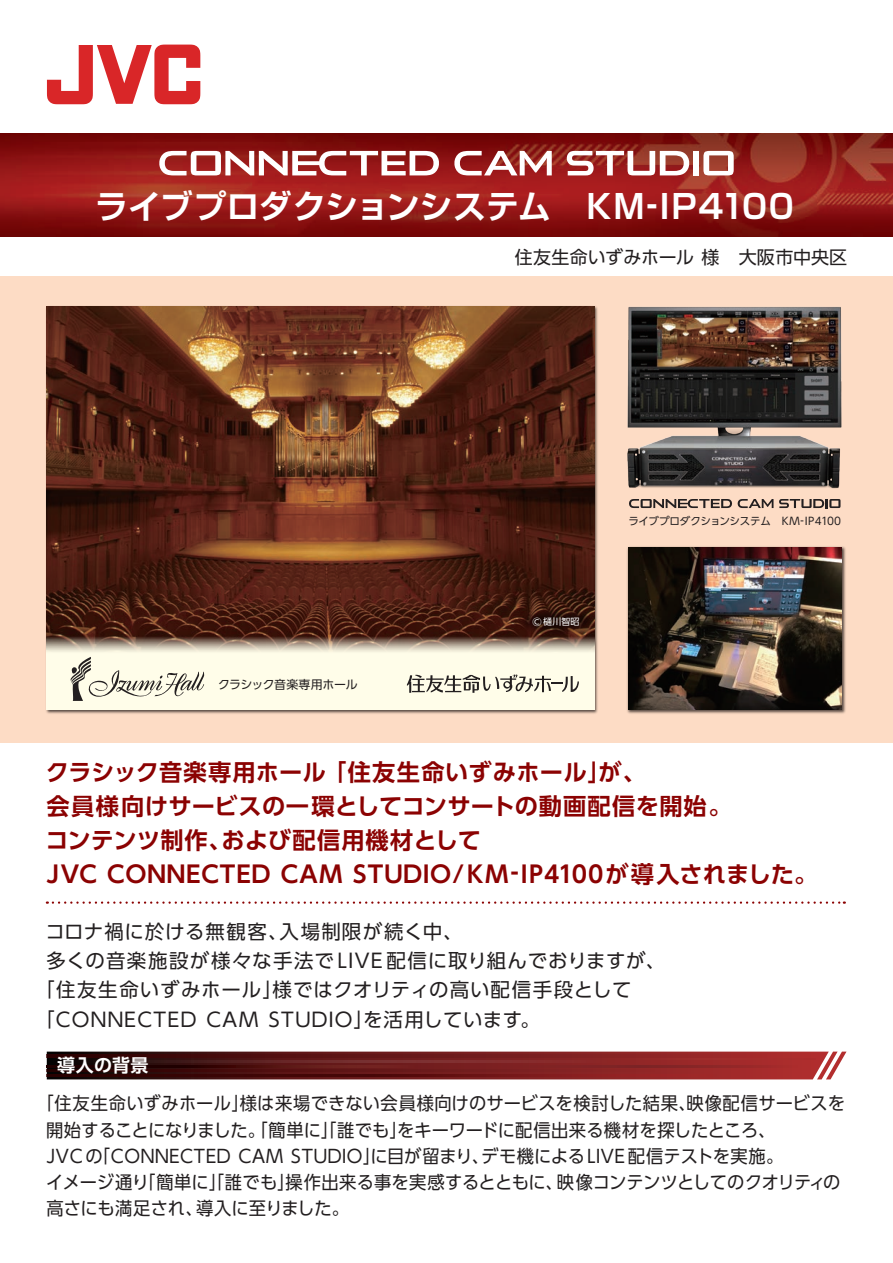
<style>
.page{position:relative;width:893px;height:1263px;background:#fff}
.page>*{position:absolute;margin:0;border:0;box-sizing:border-box;transform-origin:0 0}
.t1{font:700 33px "Shin Go Pr 6 De";color:#fff}
.t2{font:700 23.25px/33.8px "UD Shin Go Pro De";letter-spacing:.02em;color:#8b0202}
.t3{font:19.5px "UD Shin Go Pro";letter-spacing:.045em;color:#231f20}
.t4{font:18px/26.2px "UD Shin Go Pro";letter-spacing:.01em;color:#231f20;scale:.96 1}
.t5{font:18px "UD Shin Go Pro";letter-spacing:.01em;color:#231f20}
.t6{font:700 18px "UD Shin Go Pro De";letter-spacing:.02em;color:#fff}
.t7{font:12px "UD Shin Go Pro";letter-spacing:-.035em;color:#231f20}
.t8{font:10.5px "UD Shin Go Pro";letter-spacing:-.025em;color:#231f20}
.t9{font:9px "UD Shin Go Pro";color:#fff}
.s1{font-size:10.5px}
</style>
<div class="page">
<img style="left:0;top:134px;width:893px;height:102px">
<div style="left:0;top:276px;width:893px;height:467px;background:#fddcc5"></div>
<svg style="left:47px;top:45px;width:153px;height:59px"></svg>
<svg style="left:703px;top:151px;width:31px;height:24px"></svg>
<div style="left:693px;top:151px;width:6px;height:24px;background:#fff"></div>
<svg style="left:567px;top:151px;width:122px;height:24px"></svg>
<svg style="left:454px;top:151px;width:98px;height:24px"></svg>
<svg style="left:159px;top:151px;width:280px;height:24px"></svg>
<svg style="left:47px;top:901px;width:798px;height:3px"></svg>
<svg style="left:779px;top:502px;width:61px;height:6px"></svg>
<svg style="left:738px;top:502px;width:35px;height:6px"></svg>
<svg style="left:629px;top:502px;width:103px;height:6px"></svg>
<svg style="left:47px;top:1051px;width:799px;height:28px;background:#712424"></svg>
<img style="left:47px;top:307px;width:547px;height:329px">
<svg style="left:47px;top:636px;width:547px;height:74px;background:#e8e2cf"></svg>
<img style="left:627px;top:546px;width:219px;height:168px">
<img style="left:629px;top:547px;width:212px;height:163px">
<img style="left:627px;top:306px;width:215px;height:196px">
<svg style="left:70px;top:657px;width:134px;height:44px;background:#dddbca"></svg>
<svg style="left:407px;top:675px;width:172px;height:18px;background:#bebbad"></svg>
<img style="left:470px;top:559px;width:174px;height:125px">
<h1 class="t1" style="left:95px;top:179px;width:700px">ライブプロダクションシステム　KM-IP4100</h1>
<p class="t5" style="left:515px;top:242px;width:334px">住友生命いずみホール 様　大阪市中央区</p>
<p class="t7" style="left:218px;top:675px;width:141px">クラシック音楽専用ホール</p>
<p class="t9" style="left:533px;top:614px;width:48px"><span class="s1">©</span>樋川智昭</p>
<p class="t8" style="left:628px;top:512px;width:214px">ライブプロダクションシステム　KM-IP4100</p>
<p class="t2" style="left:45px;top:755px;width:774px">クラシック音楽専用ホール 「住友生命いずみホール」が、<br>会員様向けサービスの一環としてコンサートの動画配信を開始。<br>コンテンツ制作、および配信用機材として<br>JVC CONNECTED CAM STUDIO/KM-IP4100が導入されました。</p>
<p class="t3" style="left:45px;top:915px;width:419px">コロナ禍に於ける無観客、入場制限が続く中、</p>
<p class="t3" style="left:46px;top:945px;width:620px">多くの音楽施設が様々な手法で LIVE 配信に取り組んでおりますが、</p>
<p class="t3" style="left:35px;top:974px;width:598px">「住友生命いずみホール」様ではクオリティの高い配信手段として</p>
<p class="t3" style="left:35px;top:1004px;width:506px">「CONNECTED CAM STUDIO」を活用しています。</p>
<p class="t6" style="left:57px;top:1051px;width:93px">導入の背景</p>
<p class="t4" style="left:46px;top:1090px;width:834px;text-indent:-10px">「住友生命いずみホール」様は来場できない会員様向けのサービスを検討した結果、映像配信サービスを開始することになりました。「簡単に」「誰でも」をキーワードに配信出来る機材を探したところ、<br>JVCの「CONNECTED CAM STUDIO」に目が留まり、デモ機によるLIVE配信テストを実施。<br>イメージ通り｢簡単に｣｢誰でも｣操作出来る事を実感するとともに、映像コンテンツとしてのクオリティの高さにも満足され、導入に至りました。</p>
</div>
